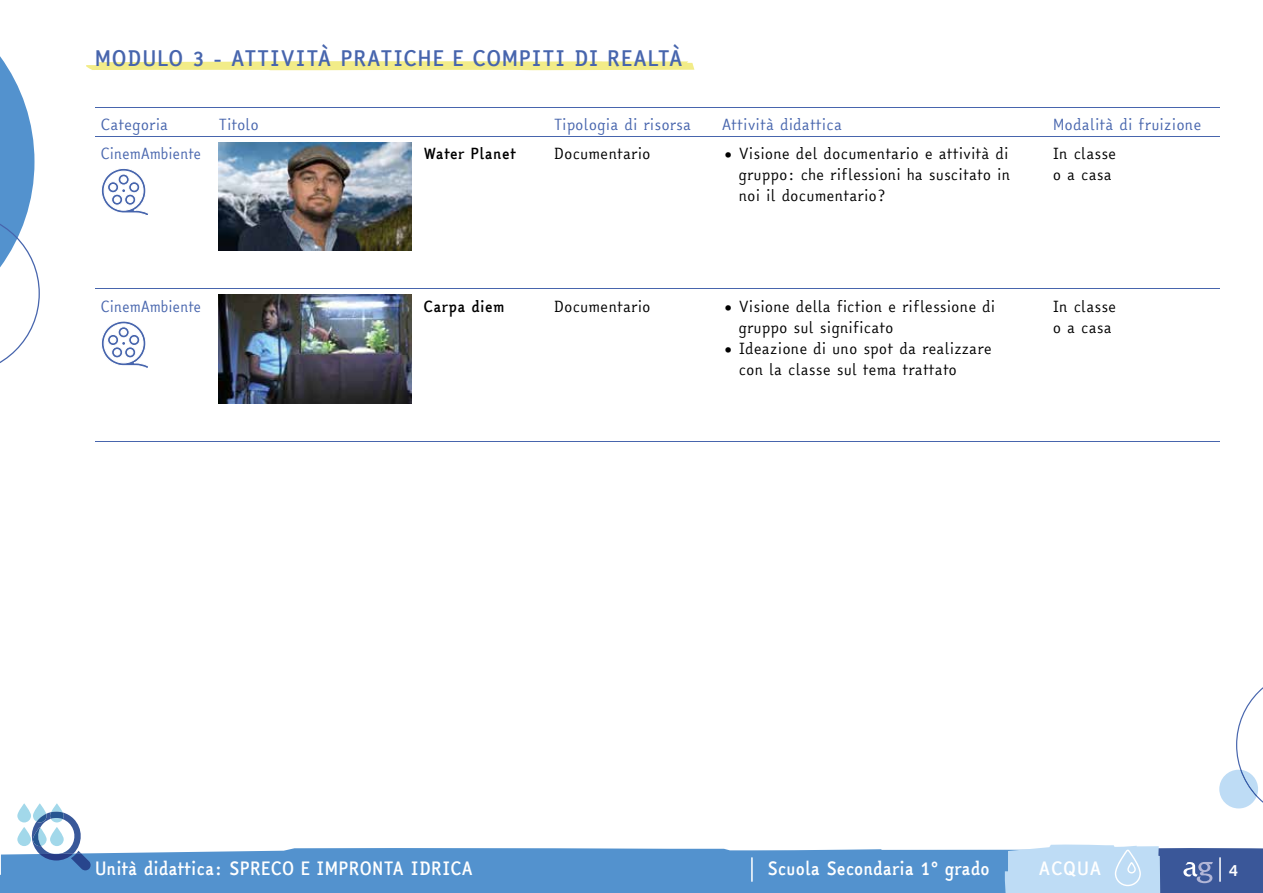
<style>
.page{position:relative;width:1263px;height:893px;background:#fff}
.page>*{position:absolute;margin:0;border:0;box-sizing:border-box;transform-origin:0 0}
.t1{font:700 21px "Easy Reading PRO";letter-spacing:.015em;color:#4765ad}
.t2{font:700 18px "Easy Reading PRO";letter-spacing:-.02em;color:#fff;scale:.96 1}
.t3{font:700 18px "Easy Reading PRO";letter-spacing:-.02em;color:#fff}
.t4{font:15px/21px "Easy Reading PRO";color:#000}
.t5{font:15px "Easy Reading PRO";color:#4765ad}
.t6{font:15px "Easy Reading PRO";color:#4765ad;scale:.95 1}
.t7{font:700 15px "Easy Reading PRO";color:#000}
</style>
<div class="page">
<div style="left:0;top:848px;width:1005px;height:45px;background:#5392ce"></div>
<svg style="left:86px;top:61px;width:608px;height:9px"></svg>
<hr style="left:95px;top:107px;width:118px;height:1px;background:#4765ad">
<hr style="left:213px;top:107px;width:204px;height:1px;background:#4765ad">
<hr style="left:417px;top:107px;width:131px;height:1px;background:#4765ad">
<hr style="left:548px;top:107px;width:168px;height:1px;background:#4765ad">
<hr style="left:716px;top:107px;width:331px;height:1px;background:#4765ad">
<hr style="left:1047px;top:107px;width:173px;height:1px;background:#4765ad">
<hr style="left:95px;top:136px;width:118px;height:1px;background:#4765ad">
<hr style="left:213px;top:136px;width:204px;height:1px;background:#4765ad">
<hr style="left:417px;top:136px;width:131px;height:1px;background:#4765ad">
<hr style="left:548px;top:136px;width:168px;height:1px;background:#4765ad">
<hr style="left:716px;top:136px;width:331px;height:1px;background:#4765ad">
<hr style="left:1047px;top:136px;width:173px;height:1px;background:#4765ad">
<hr style="left:95px;top:289px;width:118px;height:1px;background:#4765ad">
<hr style="left:213px;top:289px;width:204px;height:1px;background:#4765ad">
<hr style="left:417px;top:289px;width:131px;height:1px;background:#4765ad">
<hr style="left:548px;top:289px;width:168px;height:1px;background:#4765ad">
<hr style="left:716px;top:289px;width:331px;height:1px;background:#4765ad">
<hr style="left:1047px;top:289px;width:173px;height:1px;background:#4765ad">
<hr style="left:95px;top:441px;width:118px;height:1px;background:#4765ad">
<hr style="left:213px;top:441px;width:204px;height:1px;background:#4765ad">
<hr style="left:417px;top:441px;width:131px;height:1px;background:#4765ad">
<hr style="left:548px;top:441px;width:168px;height:1px;background:#4765ad">
<hr style="left:716px;top:441px;width:331px;height:1px;background:#4765ad">
<hr style="left:1047px;top:441px;width:173px;height:1px;background:#4765ad">
<svg style="left:101px;top:169px;width:47px;height:46px"></svg>
<img style="left:219px;top:142px;width:193px;height:109px">
<svg style="left:101px;top:321px;width:47px;height:47px"></svg>
<img style="left:219px;top:295px;width:193px;height:109px">
<hr style="left:751px;top:857px;width:2px;height:25px;background:#fff">
<svg style="left:0;top:56px;width:40px;height:307px"></svg>
<svg style="left:17px;top:827px;width:14px;height:19px"></svg>
<svg style="left:17px;top:803px;width:14px;height:19px"></svg>
<svg style="left:30px;top:803px;width:61px;height:67px"></svg>
<svg style="left:1219px;top:687px;width:44px;height:122px"></svg>
<svg style="left:1005px;top:844px;width:258px;height:49px"></svg>
<h1 class="t1" style="left:94px;top:42px;width:590px">MODULO 3 - ATTIVITÀ PRATICHE E COMPITI DI REALTÀ</h1>
<p class="t5" style="left:101px;top:113px;width:69px">Categoria</p>
<p class="t5" style="left:219px;top:113px;width:42px">Titolo</p>
<p class="t5" style="left:554px;top:113px;width:139px">Tipologia di risorsa</p>
<p class="t5" style="left:722px;top:113px;width:122px">Attività didattica</p>
<p class="t5" style="left:1053px;top:113px;width:150px">Modalità di fruizione</p>
<p class="t6" style="left:101px;top:142px;width:107px">CinemAmbiente</p>
<p class="t7" style="left:423px;top:142px;width:94px">Water Planet</p>
<p class="t4" style="left:554px;top:143px;width:98px">Documentario</p>
<p class="t4" style="left:739px;top:143px;width:273px;text-align:justify;text-indent:-17px">• Visione del documentario e attività di gruppo: che riflessioni ha suscitato in noi il documentario?</p>
<p class="t4" style="left:1053px;top:143px;width:65px">In classe o a casa</p>
<p class="t6" style="left:101px;top:295px;width:107px">CinemAmbiente</p>
<p class="t7" style="left:423px;top:294px;width:83px">Carpa diem</p>
<p class="t4" style="left:554px;top:296px;width:98px">Documentario</p>
<p class="t4" style="left:739px;top:296px;width:258px;text-indent:-17px">• Visione della fiction e riflessione di gruppo sul significato</p>
<p class="t4" style="left:739px;top:338px;width:255px;text-indent:-17px">• Ideazione di uno spot da realizzare con la classe sul tema trattato</p>
<p class="t4" style="left:1053px;top:296px;width:65px">In classe o a casa</p>
<p class="t2" style="left:95px;top:854px;width:396px">Unità didattica: SPRECO E IMPRONTA IDRICA</p>
<p class="t2" style="left:767px;top:854px;width:233px">Scuola Secondaria 1° grado</p>
<p class="t3" style="left:1038px;top:854px;width:65px">ACQUA</p>
</div>
